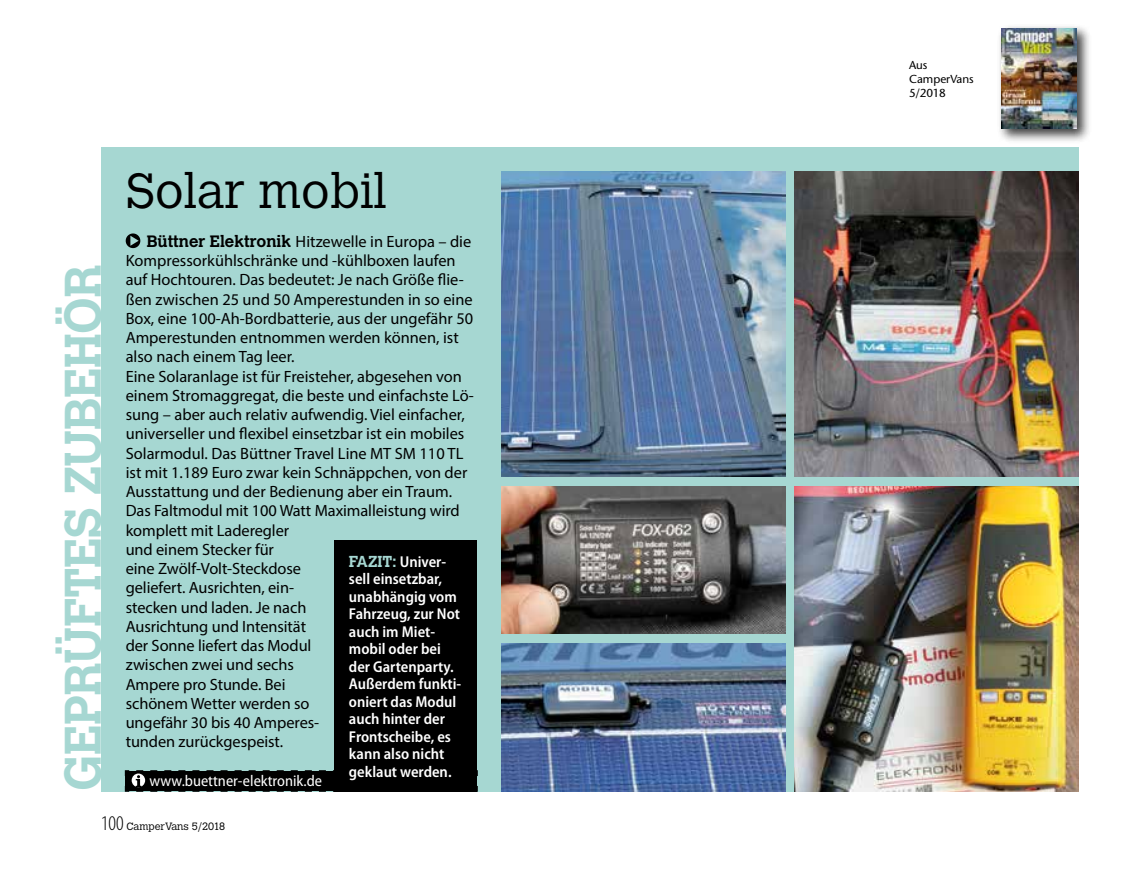
<style>
.page{position:relative;width:1141px;height:893px;background:#fff}
.page>*{position:absolute;margin:0;border:0;box-sizing:border-box;transform-origin:0 0}
.t1{font:700 50.93px "Calvert MT Std";letter-spacing:-.01em;color:#a6d7d2;scale:.96 1}
.t2{font:300 49px "Calvert MT Std";color:#000}
.t3{font:16.45px/19.2px "Myriad Pro";color:#000}
.t4{font:600 semi-condensed 15.75px/17.5px "Myriad Pro";color:#fff}
.t5{font:semi-condensed 15.75px "Myriad Pro";color:#fff}
.t6{font:500 11.55px/14.3px "Stone Sans Std";color:#000}
.t7{font:300 10.5px "Calvert MT Std";color:#000}
.s1{font-family:"Calvert MT Std";font-weight:700}
.s2{font-family:"Calvert MT Std";font-weight:700;font-stretch:normal;color:#a6d7d2}
.s3{font-family:"Myriad Pro";font-stretch:condensed;font-size:21px}
</style>
<div class="page">
<div style="left:101px;top:147px;width:977px;height:644px;background:#a6d7d2"></div>
<img style="left:502px;top:486px;width:283px;height:148px">
<img style="left:502px;top:644px;width:283px;height:147px">
<img style="left:795px;top:486px;width:283px;height:305px">
<img style="left:795px;top:171px;width:283px;height:305px">
<img style="left:502px;top:171px;width:283px;height:305px">
<svg style="left:126px;top:233px;width:14px;height:15px"></svg>
<svg style="left:124px;top:770px;width:355px;height:22px;background:#101313"></svg>
<div style="left:334px;top:540px;width:143px;height:251px;background:#000"></div>
<div style="left:997px;top:24px;width:94px;height:120px;background:#000;opacity:.75"></div>
<img style="left:1002px;top:28px;width:75px;height:101px">
<h1 class="t1" style="left:51px;top:791px;width:550px;rotate:-90deg">GEPRÜFTES ZUBEHÖR</h1>
<h2 class="t2" style="left:126px;top:163px;width:263px">Solar mobil</h2>
<p class="t3" style="left:126px;top:231px;width:350px;text-indent:21px"><span class="s1">Büttner Elektronik</span> Hitzewelle in Europa – die Kompressorkühlschränke und -kühlboxen laufen auf Hochtouren. Das bedeutet: Je nach Größe flie&shy;ßen zwischen 25 und 50 Amperestunden in so eine Box, eine 100-Ah-Bordbatterie, aus der ungefähr 50<br>Amperestunden entnommen werden können, ist also nach einem Tag leer.<br>Eine Solaranlage ist für Freisteher, abgesehen von einem Stromaggregat, die beste und einfachste Lö&shy;sung – aber auch relativ aufwendig. Viel einfacher, universeller und flexibel einsetzbar ist ein mobiles Solarmodul. Das Büttner Travel Line MT SM 110 TL ist mit 1.189 Euro zwar kein Schnäppchen, von der Ausstattung und der Bedienung aber ein Traum.<br>Das Faltmodul mit 100 Watt Maximalleistung wird komplett mit Laderegler<br>und einem Stecker für<br>eine Zwölf-Volt-Steckdose<br>geliefert. Ausrichten, ein-<br>stecken und laden. Je nach<br>Ausrichtung und Intensität<br>der Sonne liefert das Modul<br>zwischen zwei und sechs<br>Ampere pro Stunde. Bei<br>schönem Wetter werden so<br>ungefähr 30 bis 40 Amperes-<br>tunden zurückgespeist.</p>
<p class="t4" style="left:349px;top:553px;width:114px"><span class="s2">FAZIT:</span> Univer&shy;sell einsetzbar, unabhängig vom<br>Fahrzeug, zur Not auch im Miet&shy;mobil oder bei der Gartenparty.<br>Außerdem funkti&shy;oniert das Modul auch hinter der<br>Frontscheibe, es kann also nicht geklaut werden.</p>
<p class="t5" style="left:150px;top:772px;width:174px">www.buettner-elektronik.de</p>
<p class="t7" style="left:101px;top:820px;width:126px"><span class="s3">100</span> CamperVans 5/2018</p>
<p class="t6" style="left:909px;top:57px;width:66px">Aus<br>CamperVans<br>5/2018</p>
</div>
